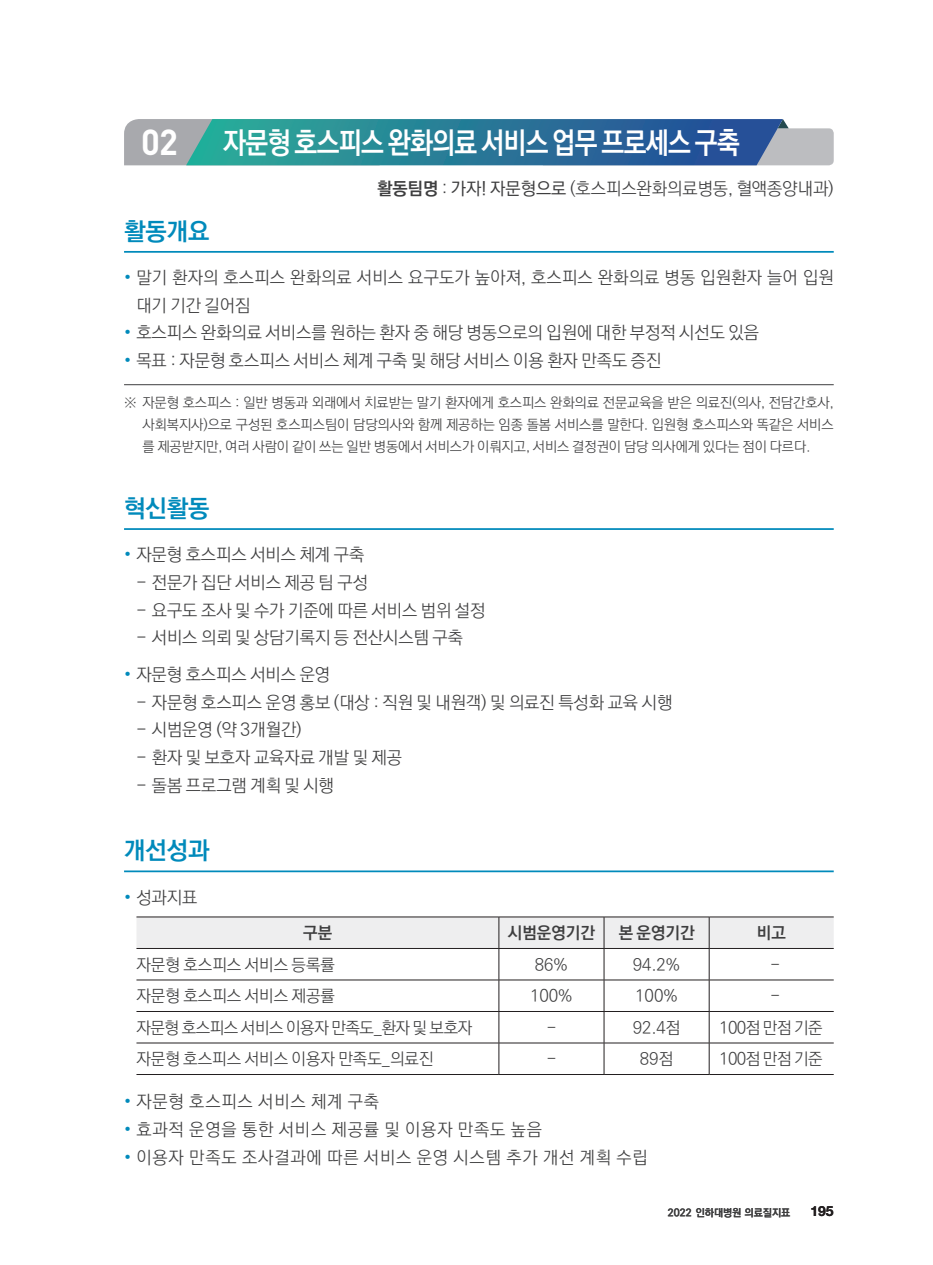
<style>
.page{position:relative;width:933px;height:1265px;background:#fff}
.page>*{position:absolute;margin:0;border:0;box-sizing:border-box;transform-origin:0 0}
.t1{font:700 35.7px "DIN Pro";color:#fff}
.t2{font:700 29.75px "Ko Pub World Dotum";letter-spacing:-.025em;color:#fff;scale:.88 1}
.t3{font:700 24.5px "Ko Pub World Dotum";color:#008abb}
.t4{font:300 17.5px/27.7px "Ko Pub World Dotum";color:#3e3e3f}
.t5{font:300 17.5px "Ko Pub World Dotum";letter-spacing:.05em;color:#3e3e3f}
.t6{font:300 16.62px "Ko Pub World Dotum";color:#3e3e3f}
.t7{font:300 16.62px "Ko Pub World Dotum";letter-spacing:-.025em;color:#3e3e3f}
.t8{font:700 16.62px "Ko Pub World Dotum";color:#3e3e3f}
.t9{font:300 14px/21.9px "Ko Pub World Dotum";color:#3e3e3f;text-align:justify}
.t10{font:700 14px "Helvetica Neue";color:#231f20}
.t11{font:700 10.5px "Ko Pub World Dotum";color:#3e3e3f}
.s1{font-weight:700}
.s2{font-weight:500}
.s3{color:#008abb}
</style>
<div class="page">
<svg style="left:124px;top:119px;width:709px;height:46px;background:#43859e"></svg>
<hr style="left:124px;top:251px;width:709px;height:2px;background:#008abb">
<hr style="left:124px;top:384px;width:709px;height:1px;background:#3e3e3f">
<hr style="left:124px;top:528px;width:709px;height:2px;background:#008abb">
<hr style="left:124px;top:870px;width:709px;height:2px;background:#008abb">
<div style="left:136px;top:918px;width:697px;height:30px;background:#eeeeef"></div>
<hr style="left:136px;top:917px;width:363px;height:1px;background:#231f20">
<hr style="left:499px;top:917px;width:105px;height:1px;background:#231f20">
<hr style="left:498px;top:917px;width:1px;height:31px;background:#231f20">
<hr style="left:604px;top:917px;width:105px;height:1px;background:#231f20">
<hr style="left:603px;top:917px;width:1px;height:31px;background:#231f20">
<hr style="left:709px;top:917px;width:124px;height:1px;background:#231f20">
<hr style="left:709px;top:917px;width:1px;height:31px;background:#231f20">
<hr style="left:136px;top:948px;width:363px;height:1px;background:#231f20">
<hr style="left:499px;top:948px;width:105px;height:1px;background:#231f20">
<hr style="left:498px;top:949px;width:1px;height:31px;background:#231f20">
<hr style="left:604px;top:948px;width:105px;height:1px;background:#231f20">
<hr style="left:603px;top:949px;width:1px;height:31px;background:#231f20">
<hr style="left:709px;top:948px;width:124px;height:1px;background:#231f20">
<hr style="left:709px;top:949px;width:1px;height:31px;background:#231f20">
<hr style="left:136px;top:980px;width:363px;height:1px;background:#231f20">
<hr style="left:499px;top:980px;width:105px;height:1px;background:#231f20">
<hr style="left:498px;top:980px;width:1px;height:31px;background:#231f20">
<hr style="left:604px;top:980px;width:105px;height:1px;background:#231f20">
<hr style="left:603px;top:980px;width:1px;height:31px;background:#231f20">
<hr style="left:709px;top:980px;width:124px;height:1px;background:#231f20">
<hr style="left:709px;top:980px;width:1px;height:31px;background:#231f20">
<hr style="left:136px;top:1011px;width:363px;height:1px;background:#231f20">
<hr style="left:499px;top:1011px;width:105px;height:1px;background:#231f20">
<hr style="left:498px;top:1012px;width:1px;height:31px;background:#231f20">
<hr style="left:604px;top:1011px;width:105px;height:1px;background:#231f20">
<hr style="left:603px;top:1012px;width:1px;height:31px;background:#231f20">
<hr style="left:709px;top:1011px;width:124px;height:1px;background:#231f20">
<hr style="left:709px;top:1012px;width:1px;height:31px;background:#231f20">
<hr style="left:136px;top:1043px;width:363px;height:1px;background:#231f20">
<hr style="left:499px;top:1043px;width:105px;height:1px;background:#231f20">
<hr style="left:498px;top:1043px;width:1px;height:31px;background:#231f20">
<hr style="left:604px;top:1043px;width:105px;height:1px;background:#231f20">
<hr style="left:603px;top:1043px;width:1px;height:31px;background:#231f20">
<hr style="left:709px;top:1043px;width:124px;height:1px;background:#231f20">
<hr style="left:709px;top:1043px;width:1px;height:31px;background:#231f20">
<hr style="left:136px;top:1074px;width:363px;height:1px;background:#231f20">
<hr style="left:499px;top:1074px;width:105px;height:1px;background:#231f20">
<hr style="left:604px;top:1074px;width:105px;height:1px;background:#231f20">
<hr style="left:709px;top:1074px;width:124px;height:1px;background:#231f20">
<h1 class="t1" style="left:141px;top:118px;width:38px">02</h1>
<h2 class="t2" style="left:223px;top:121px;width:588px">자문형 호스피스 완화의료 서비스 업무 프로세스 구축</h2>
<p class="t4" style="left:377px;top:175px;width:458px"><span class="s1">활동팀명</span> : <span class="s2">가자! 자문형으로</span> (호스피스완화의료병동, 혈액종양내과)</p>
<h3 class="t3" style="left:124px;top:213px;width:87px">활동개요</h3>
<p class="t4" style="left:136px;top:264px;width:699px;text-indent:-12px"><span class="s3">•</span> 말기 환자의 호스피스 완화의료 서비스 요구도가 높아져, 호스피스 완화의료 병동 입원환자 늘어 입원 대기 기간 길어짐</p>
<p class="t4" style="left:124px;top:320px;width:636px"><span class="s3">•</span> 호스피스 완화의료 서비스를 원하는 환자 중 해당 병동으로의 입원에 대한 부정적 시선도 있음</p>
<p class="t4" style="left:124px;top:347px;width:539px"><span class="s3">•</span> 목표 : 자문형 호스피스 서비스 체계 구축 및 해당 서비스 이용 환자 만족도 증진</p>
<p class="t9" style="left:142px;top:392px;width:693px;text-indent:-18px">※ 자문형 호스피스 : 일반 병동과 외래에서 치료받는 말기 환자에게 호스피스 완화의료 전문교육을 받은 의료진(의사, 전담간호사, 사회복지사)으로 구성된 호스피스팀이 담당의사와 함께 제공하는 임종 돌봄 서비스를 말한다. 입원형 호스피스와 똑같은 서비스 를 제공받지만, 여러 사람이 같이 쓰는 일반 병동에서 서비스가 이뤄지고, 서비스 결정권이 담당 의사에게 있다는 점이 다르다.</p>
<h3 class="t3" style="left:124px;top:491px;width:87px">혁신활동</h3>
<p class="t4" style="left:124px;top:541px;width:242px"><span class="s3">•</span> 자문형 호스피스 서비스 체계 구축</p>
<p class="t4" style="left:136px;top:569px;width:233px">- 전문가 집단 서비스 제공 팀 구성</p>
<p class="t4" style="left:136px;top:597px;width:350px">- 요구도 조사 및 수가 기준에 따른 서비스 범위 설정</p>
<p class="t4" style="left:136px;top:624px;width:328px">- 서비스 의뢰 및 상담기록지 등 전산시스템 구축</p>
<p class="t4" style="left:124px;top:661px;width:208px"><span class="s3">•</span> 자문형 호스피스 서비스 운영</p>
<p class="t4" style="left:136px;top:689px;width:537px">- 자문형 호스피스 운영 홍보 (대상 : 직원 및 내원객) 및 의료진 특성화 교육 시행</p>
<p class="t4" style="left:136px;top:716px;width:167px">- 시범운영 (약 3개월간)</p>
<p class="t4" style="left:136px;top:744px;width:267px">- 환자 및 보호자 교육자료 개발 및 제공</p>
<p class="t4" style="left:136px;top:772px;width:199px">- 돌봄 프로그램 계획 및 시행</p>
<h3 class="t3" style="left:124px;top:833px;width:87px">개선성과</h3>
<p class="t4" style="left:124px;top:884px;width:75px"><span class="s3">•</span> 성과지표</p>
<p class="t8" style="left:303px;top:921px;width:30px">구분</p>
<p class="t8" style="left:508px;top:921px;width:88px">시범운영기간</p>
<p class="t8" style="left:618px;top:921px;width:77px">본 운영기간</p>
<p class="t8" style="left:757px;top:921px;width:30px">비고</p>
<p class="t6" style="left:136px;top:953px;width:200px">자문형 호스피스 서비스 등록률</p>
<p class="t6" style="left:535px;top:953px;width:35px">86%</p>
<p class="t6" style="left:633px;top:953px;width:49px">94.2%</p>
<p class="t6" style="left:770px;top:953px;width:11px">-</p>
<p class="t6" style="left:136px;top:984px;width:200px">자문형 호스피스 서비스 제공률</p>
<p class="t6" style="left:530px;top:984px;width:44px">100%</p>
<p class="t6" style="left:635px;top:984px;width:44px">100%</p>
<p class="t6" style="left:770px;top:984px;width:11px">-</p>
<p class="t7" style="left:136px;top:1016px;width:337px">자문형 호스피스 서비스 이용자 만족도_환자 및 보호자</p>
<p class="t6" style="left:546px;top:1016px;width:11px">-</p>
<p class="t6" style="left:633px;top:1016px;width:49px">92.4점</p>
<p class="t6" style="left:719px;top:1016px;width:105px">100점 만점 기준</p>
<p class="t6" style="left:136px;top:1047px;width:299px">자문형 호스피스 서비스 이용자 만족도_의료진</p>
<p class="t6" style="left:546px;top:1047px;width:11px">-</p>
<p class="t6" style="left:640px;top:1047px;width:35px">89점</p>
<p class="t6" style="left:719px;top:1047px;width:105px">100점 만점 기준</p>
<p class="t5" style="left:124px;top:1090px;width:257px"><span class="s3">•</span> 자문형 호스피스 서비스 체계 구축</p>
<p class="t5" style="left:124px;top:1117px;width:419px"><span class="s3">•</span> 효과적 운영을 통한 서비스 제공률 및 이용자 만족도 높음</p>
<p class="t5" style="left:124px;top:1145px;width:525px"><span class="s3">•</span> 이용자 만족도 조사결과에 따른 서비스 운영 시스템 추가 개선 계획 수립</p>
<p class="t11" style="left:668px;top:1205px;width:124px">2022 인하대병원 의료질지표</p>
<p class="t10" style="left:810px;top:1203px;width:25px">195</p>
</div>
